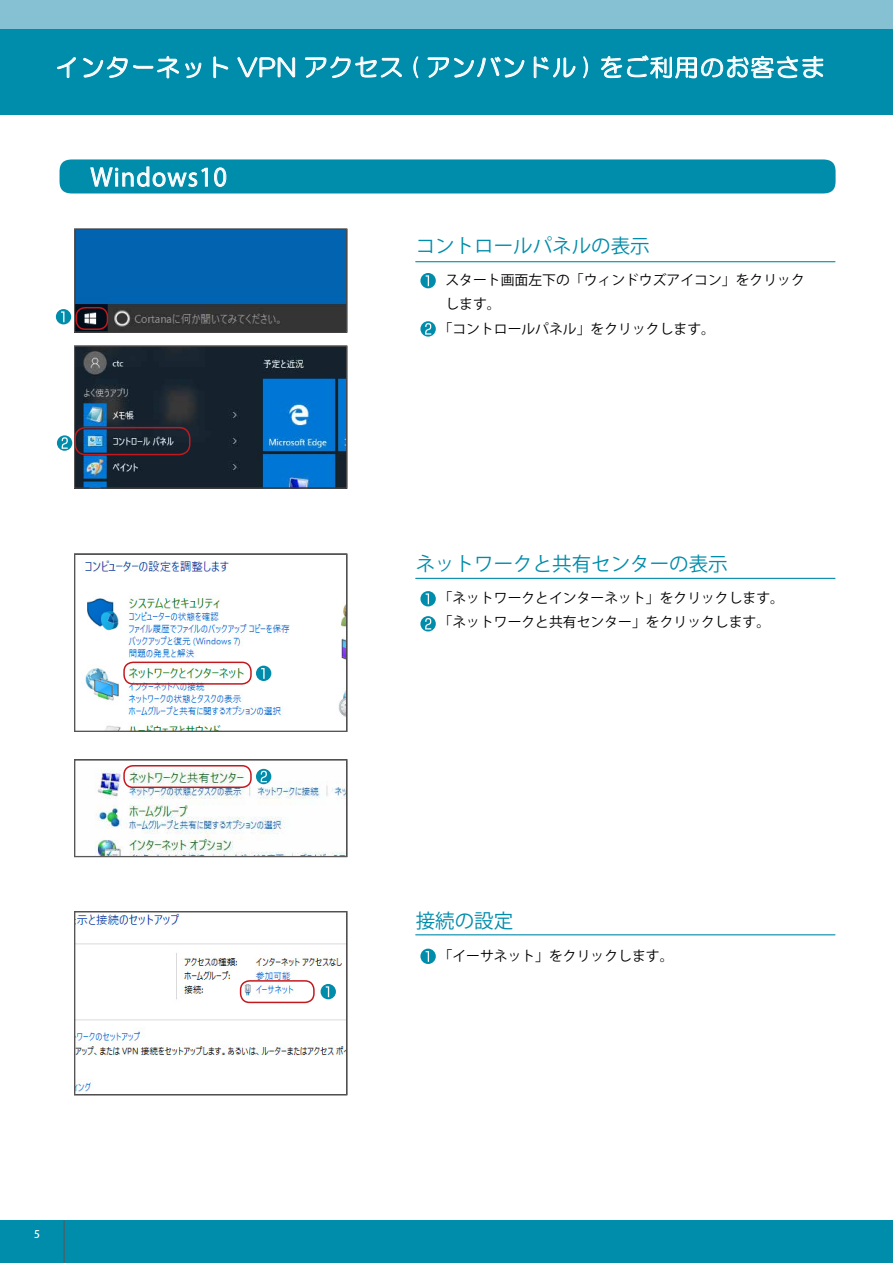
<style>
.page{position:relative;width:893px;height:1263px;background:#fff}
.page>*{position:absolute;margin:0;border:0;box-sizing:border-box;transform-origin:0 0}
.t1{font:24px "HG Maru Gothic MPRO";letter-spacing:.05em;color:#fff}
.t2{font:24px "Koz Go Pr 6 N";letter-spacing:.05em;color:#fff}
.t3{font:19.5px "Koz Go Pr 6 N";color:#008cab}
.t4{font:13.8px/24.2px "Koz Go Pr 6 N";color:#000}
.t5{font:500 10.5px "Koz Go Pro";color:#fff}
</style>
<div class="page">
<div style="left:0;top:0;width:893px;height:85px;background:#86c0d3"></div>
<div style="left:0;top:30px;width:893px;height:85px;background:#008cab"></div>
<div style="left:0;top:1220px;width:893px;height:43px;background:#008cab"></div>
<img style="left:76px;top:231px;width:269px;height:100px">
<div style="left:74px;top:229px;width:273px;height:104px;border:1px solid #595757"></div>
<img style="left:76px;top:348px;width:269px;height:139px">
<div style="left:74px;top:346px;width:273px;height:143px;border:1px solid #595757"></div>
<img style="left:82px;top:560px;width:263px;height:170px">
<div style="left:74px;top:554px;width:273px;height:178px;border:1px solid #595757"></div>
<img style="left:95px;top:765px;width:250px;height:90px">
<div style="left:74px;top:759px;width:273px;height:98px;border:1px solid #595757"></div>
<img style="left:76px;top:913px;width:269px;height:179px">
<div style="left:74px;top:911px;width:273px;height:184px;border:1px solid #595757"></div>
<div style="left:60px;top:159px;width:776px;height:34px;background:#008cab;border-radius:12px"></div>
<svg style="left:57px;top:57px;width:19px;height:21px"></svg>
<svg style="left:83px;top:56px;width:96px;height:23px"></svg>
<svg style="left:185px;top:62px;width:17px;height:17px"></svg>
<svg style="left:213px;top:56px;width:15px;height:23px"></svg>
<svg style="left:237px;top:57px;width:58px;height:21px"></svg>
<svg style="left:305px;top:56px;width:97px;height:22px"></svg>
<svg style="left:413px;top:56px;width:6px;height:22px"></svg>
<svg style="left:427px;top:57px;width:98px;height:21px"></svg>
<svg style="left:533px;top:56px;width:43px;height:23px"></svg>
<svg style="left:583px;top:56px;width:5px;height:23px"></svg>
<svg style="left:601px;top:55px;width:223px;height:24px"></svg>
<svg style="left:90px;top:159px;width:118px;height:35px"></svg>
<svg style="left:214px;top:167px;width:13px;height:20px"></svg>
<div style="left:420px;top:273px;width:16px;height:15px;background:#008cab;border-radius:50%"></div>
<svg style="left:426px;top:275px;width:3px;height:11px"></svg>
<svg style="left:56px;top:309px;width:15px;height:15px"></svg>
<svg style="left:61px;top:311px;width:3px;height:11px"></svg>
<svg style="left:420px;top:321px;width:16px;height:16px"></svg>
<svg style="left:425px;top:323px;width:6px;height:12px"></svg>
<svg style="left:420px;top:616px;width:16px;height:15px"></svg>
<svg style="left:425px;top:618px;width:6px;height:11px"></svg>
<svg style="left:256px;top:769px;width:15px;height:15px"></svg>
<svg style="left:261px;top:771px;width:6px;height:11px"></svg>
<svg style="left:57px;top:435px;width:15px;height:16px"></svg>
<svg style="left:62px;top:437px;width:6px;height:12px"></svg>
<hr style="left:416px;top:261px;width:419px;height:1px;background:#008cab">
<hr style="left:416px;top:578px;width:419px;height:1px;background:#008cab">
<hr style="left:416px;top:934px;width:419px;height:1px;background:#008cab">
<div style="left:420px;top:591px;width:16px;height:15px;background:#008cab;border-radius:50%"></div>
<svg style="left:426px;top:593px;width:3px;height:11px"></svg>
<div style="left:256px;top:666px;width:15px;height:15px;background:#008cab;border-radius:50%"></div>
<svg style="left:261px;top:668px;width:4px;height:11px"></svg>
<div style="left:420px;top:949px;width:16px;height:15px;background:#008cab;border-radius:50%"></div>
<svg style="left:426px;top:951px;width:3px;height:11px"></svg>
<svg style="left:321px;top:984px;width:15px;height:15px"></svg>
<svg style="left:326px;top:986px;width:3px;height:11px"></svg>
<div style="left:74px;top:427px;width:116px;height:28px;border:2px solid #c2191f;border-radius:10px"></div>
<div style="left:123px;top:662px;width:129px;height:23px;border:2px solid #c2191f;border-radius:9px"></div>
<div style="left:123px;top:765px;width:129px;height:23px;border:2px solid #c2191f;border-radius:9px"></div>
<div style="left:240px;top:980px;width:75px;height:23px;border:2px solid #c2191f;border-radius:9px"></div>
<div style="left:75px;top:307px;width:33px;height:23px;border:2px solid #c2191f;border-radius:9px"></div>
<hr style="left:64px;top:1220px;width:1px;height:43px;background:#595757">
<h1 class="t1" style="left:55px;top:55px;width:771px">インターネット VPN アクセス ( アンバンドル ) をご利用のお客さま</h1>
<h1 class="t2" style="left:90px;top:164px;width:138px">Windows10</h1>
<h2 class="t3" style="left:416px;top:234px;width:235px">コントロールパネルの表示</h2>
<p class="t4" style="left:445px;top:268px;width:361px">スタート画面左下の「ウィンドウズアイコン」をクリック</p>
<p class="t4" style="left:445px;top:292px;width:57px">します。</p>
<p class="t4" style="left:439px;top:317px;width:278px">「コントロールパネル」をクリックします。</p>
<h2 class="t3" style="left:416px;top:553px;width:313px">ネットワークと共有センターの表示</h2>
<p class="t4" style="left:439px;top:586px;width:347px">「ネットワークとインターネット」をクリックします。「ネットワークと共有センター」をクリックします。</p>
<p class="t5" style="left:34px;top:1227px;width:7px">5</p>
<h2 class="t3" style="left:416px;top:910px;width:99px">接続の設定</h2>
<p class="t4" style="left:439px;top:944px;width:236px">「イーサネット」をクリックします。</p>
</div>
